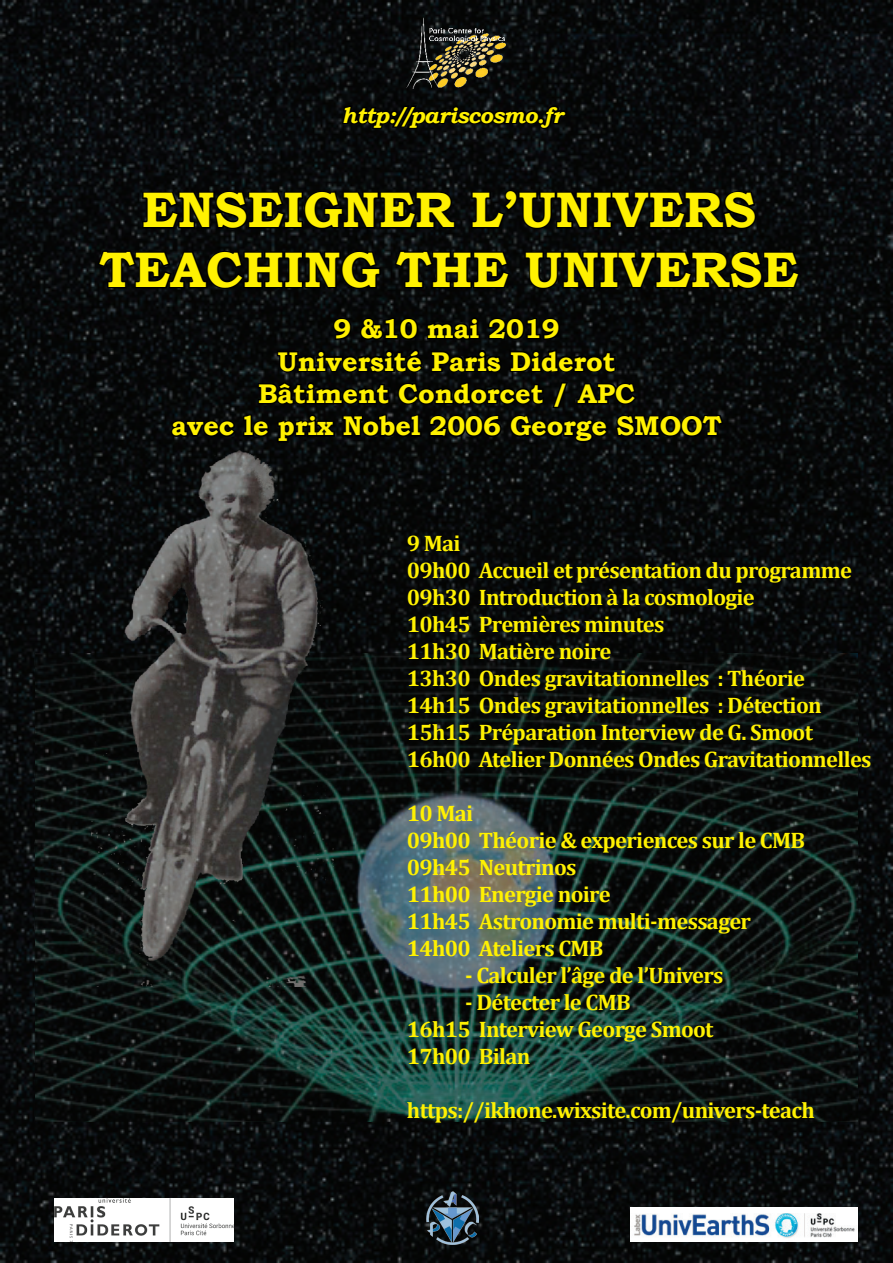
<style>
.page{position:relative;width:893px;height:1263px;background:#fff}
.page>*{position:absolute;margin:0;border:0;box-sizing:border-box;transform-origin:0 0}
.t1{font:700 49.8px/59.8px "Bookman Old Style";color:#fff101;text-align:center}
.t2{font:700 27px/32.4px "Bookman Old Style";color:#fff101;text-align:center}
.t3{font:700 22.5px/27px "Cambria";letter-spacing:-.03em;color:#fff101}
.t4{font:italic 700 22.2px "Bookman Old Style";letter-spacing:-.03em;color:#fff101}
</style>
<div class="page">
<img style="left:0;top:0;width:893px;height:1263px">
<svg style="left:141px;top:189px;width:316px;height:42px;background:#050707"></svg>
<svg style="left:470px;top:188px;width:288px;height:43px;background:#060708"></svg>
<svg style="left:96px;top:249px;width:286px;height:42px;background:#060708"></svg>
<svg style="left:393px;top:249px;width:119px;height:41px;background:#050708"></svg>
<svg style="left:523px;top:249px;width:279px;height:42px;background:#050707"></svg>
<svg style="left:340px;top:103px;width:229px;height:48px;background:#07090a"></svg>
<img style="left:407px;top:17px;width:98px;height:72px">
<svg style="left:169px;top:315px;width:556px;height:130px;background:#060809"></svg>
<img style="left:36px;top:654px;width:821px;height:468px">
<img style="left:92px;top:442px;width:242px;height:544px">
<img style="left:426px;top:1191px;width:52px;height:54px">
<img style="left:631px;top:1208px;width:226px;height:33px">
<img style="left:54px;top:1198px;width:180px;height:43px">
<p class="t4" style="left:342px;top:102px;width:223px">http://pariscosmo.fr</p>
<h1 class="t1" style="left:99px;top:179px;width:700px">ENSEIGNER L’UNIVERS<br>TEACHING THE UNIVERSE</h1>
<p class="t2" style="left:171px;top:312px;width:552px">9 &amp;10 mai 2019<br>Université Paris Diderot<br>Bâtiment Condorcet / APC<br>avec le prix Nobel 2006 George SMOOT</p>
<p class="t3" style="left:407px;top:529px;width:466px">9 Mai<br>09h00 Accueil et présentation du programme 09h30 Introduction à la cosmologie<br>10h45 Premières minutes<br>11h30 Matière noire<br>13h30 Ondes gravitationnelles : Théorie 14h15 Ondes gravitationnelles : Détection 15h15 Préparation Interview de G. Smoot 16h00 Atelier Données Ondes Gravitationnelles</p>
<p class="t3" style="left:407px;top:799px;width:400px">10 Mai<br>09h00 Théorie &amp; experiences sur le CMB<br>09h45 Neutrinos<br>11h00 Energie noire<br>11h45 Astronomie multi-messager<br>14h00 Ateliers CMB</p>
<p class="t3" style="left:465px;top:961px;width:260px">- Calculer l’âge de l’Univers</p>
<p class="t3" style="left:407px;top:988px;width:308px;text-indent:58px">- Détecter le CMB<br>16h15 Interview George Smoot<br>17h00 Bilan</p>
<p class="t3" style="left:407px;top:1096px;width:409px">https://ikhone.wixsite.com/univers-teach</p>
</div>
